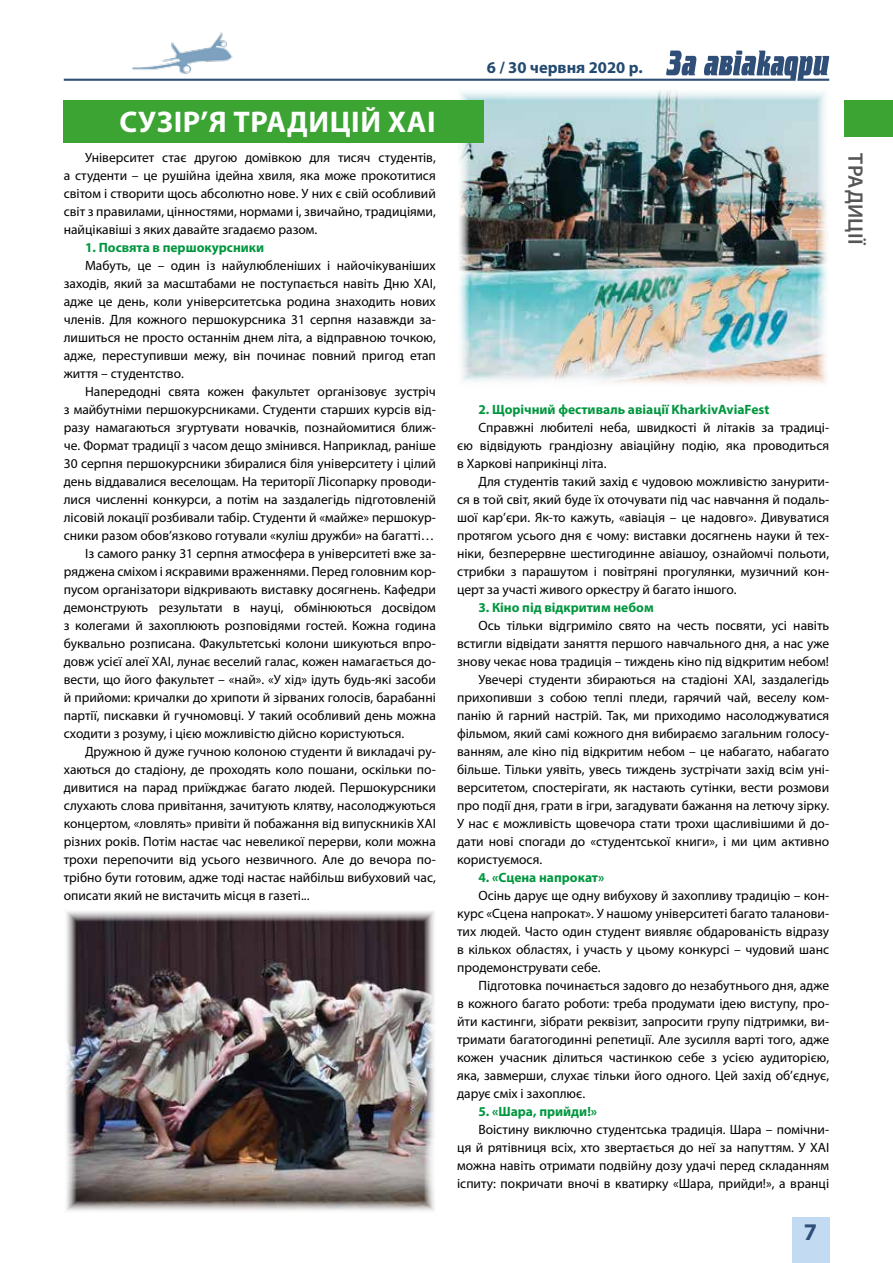
<style>
.page{position:relative;width:893px;height:1263px;background:#fff}
.page>*{position:absolute;margin:0;border:0;box-sizing:border-box;transform-origin:0 0}
.t1{font:700 30px "Myriad Pro";letter-spacing:.02em;color:#fff}
.t2{font:700 24px "Myriad Pro";color:#304f78}
.t3{font:600 21px "Myriad Pro";letter-spacing:.02em;color:#565655}
.t4{font:700 16.5px "Myriad Pro";color:#234a71}
.t5{font:13.5px/18px "Myriad Pro";color:#000;text-align:justify}
.t6{font:700 13.5px "Myriad Pro";color:#00963e}
</style>
<div class="page">
<img style="left:171px;top:32px;width:57px;height:19px">
<div style="left:792px;top:1217px;width:37px;height:46px;background:#c3daf3"></div>
<svg style="left:64px;top:51px;width:765px;height:30px"></svg>
<img style="left:457px;top:91px;width:370px;height:293px">
<img style="left:66px;top:911px;width:369px;height:300px">
<div style="left:844px;top:101px;width:49px;height:36px;background:#3ca432"></div>
<div style="left:64px;top:100px;width:420px;height:42px;background:#3ca432"></div>
<h1 class="t1" style="left:119px;top:103px;width:318px">СУЗІР’Я ТРАДИЦІЙ ХАІ</h1>
<p class="t5" style="left:64px;top:148px;width:374px;text-indent:21px">Університет стає другою домівкою для тисяч студентів, а студенти – це рушійна ідейна хвиля, яка може прокотитися світом і створити щось абсолютно нове. У них є свій особливий світ з правилами, цінностями, нормами і, звичайно, традиціями, найцікавіші з яких давайте згадаємо разом.</p>
<p class="t6" style="left:85px;top:239px;width:181px">1. Посвята в першокурсники</p>
<p class="t5" style="left:64px;top:256px;width:374px;text-indent:21px">Мабуть, це – один із найулюбленіших і найочікуваніших заходів, який за масштабами не поступається навіть Дню ХАІ, адже це день, коли університетська родина знаходить нових членів. Для кожного першокурсника 31 серпня назавжди за&shy;лишиться не просто останнім днем літа, а відправною точкою, адже, переступивши межу, він починає повний пригод етап життя – студентство.</p>
<p class="t5" style="left:85px;top:382px;width:352px">Напередодні свята кожен факультет організовує зустріч</p>
<p class="t5" style="left:64px;top:400px;width:374px">з майбутніми першокурсниками. Студенти старших курсів від-</p>
<p class="t5" style="left:64px;top:418px;width:374px">разу намагаються згуртувати новачків, познайомитися ближ-</p>
<p class="t5" style="left:64px;top:436px;width:374px">че. Формат традиції з часом дещо змінився. Наприклад, раніше</p>
<p class="t5" style="left:64px;top:454px;width:374px">30 серпня першокурсники збиралися біля університету і цілий</p>
<p class="t5" style="left:64px;top:472px;width:374px">день віддавалися веселощам. На території Лісопарку проводи-</p>
<p class="t5" style="left:64px;top:490px;width:374px">лися численні конкурси, а потім на заздалегідь підготовленій</p>
<p class="t5" style="left:64px;top:508px;width:374px">лісовій локації розбивали табір. Студенти й «майже» першокур-</p>
<p class="t5" style="left:64px;top:526px;width:372px">сники разом обов’язково готували «куліш дружби» на багатті…</p>
<p class="t5" style="left:85px;top:544px;width:352px">Із самого ранку 31 серпня атмосфера в університеті вже за-</p>
<p class="t5" style="left:64px;top:562px;width:374px">ряджена сміхом і яскравими враженнями. Перед головним кор-</p>
<p class="t5" style="left:64px;top:580px;width:374px">пусом організатори відкривають виставку досягнень. Кафедри</p>
<p class="t5" style="left:64px;top:598px;width:374px">демонструють результати в науці, обмінюються досвідом</p>
<p class="t5" style="left:64px;top:616px;width:374px">з колегами й захоплюють розповідями гостей. Кожна година</p>
<p class="t5" style="left:64px;top:634px;width:374px">буквально розписана. Факультетські колони шикуються впро-</p>
<p class="t5" style="left:64px;top:652px;width:374px">довж усієї алеї ХАІ, лунає веселий галас, кожен намагається до-</p>
<p class="t5" style="left:64px;top:670px;width:374px">вести, що його факультет – «най». «У хід» ідуть будь-які засоби</p>
<p class="t5" style="left:64px;top:688px;width:374px">й прийоми: кричалки до хрипоти й зірваних голосів, барабанні</p>
<p class="t5" style="left:64px;top:706px;width:374px">партії, пискавки й гучномовці. У такий особливий день можна</p>
<p class="t5" style="left:64px;top:724px;width:342px">сходити з розуму, і цією можливістю дійсно користуються.</p>
<p class="t5" style="left:85px;top:742px;width:352px">Дружною й дуже гучною колоною студенти й викладачі ру-</p>
<p class="t5" style="left:64px;top:760px;width:374px">хаються до стадіону, де проходять коло пошани, оскільки по-</p>
<p class="t5" style="left:64px;top:778px;width:374px">дивитися на парад приїжджає багато людей. Першокурсники</p>
<p class="t5" style="left:64px;top:796px;width:374px">слухають слова привітання, зачитують клятву, насолоджуються</p>
<p class="t5" style="left:64px;top:814px;width:374px">концертом, «ловлять» привіти й побажання від випускників ХАІ</p>
<p class="t5" style="left:64px;top:832px;width:374px">різних років. Потім настає час невеликої перерви, коли можна</p>
<p class="t5" style="left:64px;top:850px;width:374px">трохи перепочити від усього незвичного. Але до вечора по-</p>
<p class="t5" style="left:64px;top:868px;width:374px">трібно бути готовим, адже тоді настає найбільш вибуховий час,</p>
<p class="t5" style="left:64px;top:886px;width:247px">описати який не вистачить місця в газеті...</p>
<p class="t4" style="left:487px;top:57px;width:157px">6 / 30 червня 2020 р.</p>
<h3 class="t3" style="left:869px;top:153px;width:94px;rotate:90deg">ТРАДИЦІЇ</h3>
<p class="t6" style="left:478px;top:400px;width:292px">2. Щорічний фестиваль авіації KharkivAviaFest</p>
<p class="t5" style="left:457px;top:418px;width:374px;text-indent:21px">Справжні любителі неба, швидкості й літаків за традиці&shy;єю відвідують грандіозну авіаційну подію, яка проводиться в Харкові наприкінці літа.</p>
<p class="t5" style="left:457px;top:472px;width:374px;text-indent:21px">Для студентів такий захід є чудовою можливістю занурити&shy;ся в той світ, який буде їх оточувати під час навчання й подаль&shy;шої кар’єри. Як-то кажуть, «авіація – це надовго». Дивуватися протягом усього дня є чому: виставки досягнень науки й тех&shy;ніки, безперервне шестигодинне авіашоу, ознайомчі польоти, стрибки з парашутом і повітряні прогулянки, музичний кон&shy;церт за участі живого оркестру й багато іншого.</p>
<p class="t6" style="left:478px;top:598px;width:177px">3. Кіно під відкритим небом</p>
<p class="t5" style="left:478px;top:616px;width:352px">Ось тільки відгриміло свято на честь посвяти, усі навіть</p>
<p class="t5" style="left:457px;top:634px;width:374px">встигли відвідати заняття першого навчального дня, а нас уже</p>
<p class="t5" style="left:457px;top:652px;width:373px">знову чекає нова традиція – тиждень кіно під відкритим небом!</p>
<p class="t5" style="left:478px;top:670px;width:352px">Увечері студенти збираються на стадіоні ХАІ, заздалегідь</p>
<p class="t5" style="left:457px;top:688px;width:374px">прихопивши з собою теплі пледи, гарячий чай, веселу ком-</p>
<p class="t5" style="left:457px;top:706px;width:374px">панію й гарний настрій. Так, ми приходимо насолоджуватися</p>
<p class="t5" style="left:457px;top:724px;width:374px">фільмом, який самі кожного дня вибираємо загальним голосу-</p>
<p class="t5" style="left:457px;top:742px;width:374px">ванням, але кіно під відкритим небом – це набагато, набагато</p>
<p class="t5" style="left:457px;top:760px;width:374px">більше. Тільки уявіть, увесь тиждень зустрічати захід всім уні-</p>
<p class="t5" style="left:457px;top:778px;width:374px">верситетом, спостерігати, як настають сутінки, вести розмови</p>
<p class="t5" style="left:457px;top:796px;width:374px">про події дня, грати в ігри, загадувати бажання на летючу зірку.</p>
<p class="t5" style="left:457px;top:814px;width:374px">У нас є можливість щовечора стати трохи щасливішими й до-</p>
<p class="t5" style="left:457px;top:832px;width:374px">дати нові спогади до «студентської книги», і ми цим активно</p>
<p class="t5" style="left:457px;top:850px;width:87px">користуємося.</p>
<p class="t6" style="left:478px;top:868px;width:128px">4. «Сцена напрокат»</p>
<p class="t5" style="left:457px;top:886px;width:374px;text-indent:21px">Осінь дарує ще одну вибухову й захопливу традицію – кон&shy;курс «Сцена напрокат». У нашому університеті багато таланови&shy;тих людей. Часто один студент виявляє обдарованість відразу в кількох областях, і участь у цьому конкурсі – чудовий шанс продемонструвати себе.</p>
<p class="t5" style="left:457px;top:976px;width:374px;text-indent:21px">Підготовка починається задовго до незабутнього дня, адже в кожного багато роботи: треба продумати ідею виступу, про&shy;йти кастинги, зібрати реквізит, запросити групу підтримки, ви&shy;тримати багатогодинні репетиції. Але зусилля варті того, адже кожен учасник ділиться частинкою себе з усією аудиторією, яка, завмерши, слухає тільки його одного. Цей захід об’єднує, дарує сміх і захоплює.</p>
<p class="t6" style="left:478px;top:1102px;width:120px">5. «Шара, прийди!»</p>
<p class="t5" style="left:457px;top:1120px;width:374px;text-indent:21px">Воістину виключно студентська традиція. Шара – помічни&shy;ця й рятівниця всіх, хто звертається до неї за напуттям. У ХАІ можна навіть отримати подвійну дозу удачі перед складанням іспиту: покричати вночі в кватирку «Шара, прийди!», а вранці</p>
<h2 class="t2" style="left:804px;top:1216px;width:15px">7</h2>
</div>
